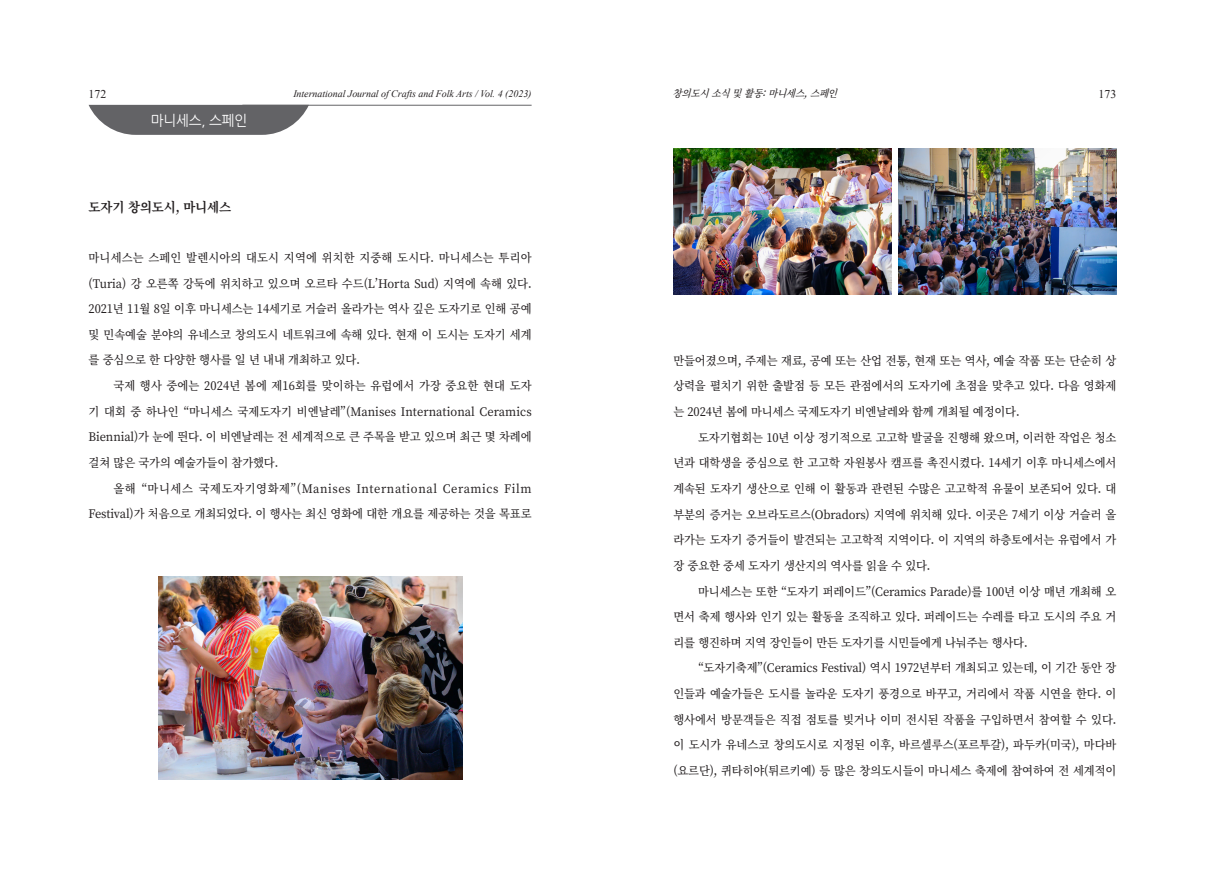
<style>
.page{position:relative;width:1205px;height:886px;background:#fff}
.page>*{position:absolute;margin:0;border:0;box-sizing:border-box;transform-origin:0 0}
.t1{font:14.38px "Nanum Gothic";letter-spacing:-.01em;color:#fff;scale:.95 1}
.t2{font:700 13.12px "Noto Serif KR";letter-spacing:-.01em;color:#231f20;scale:.95 1}
.t3{font:500 11.88px/25.6px "Noto Serif KR";letter-spacing:-.01em;color:#231f20;text-align:justify;scale:.95 1}
.t4{font:500 11.88px/25.6px "Noto Serif KR";letter-spacing:.05em;color:#231f20;text-align:right;scale:.95 1}
.t5{font:11.88px "Times New Roman";color:#231f20}
.t6{font:italic 10px "Times New Roman";letter-spacing:-.005em;color:#231f20}
.t7{font:italic 500 10px "Noto Serif KR";color:#231f20;scale:.95 1}
</style>
<div class="page">
<hr style="left:242px;top:105px;width:289px;height:1px;background:#636366">
<svg style="left:89px;top:105px;width:220px;height:30px;background:#767679"></svg>
<img style="left:158px;top:577px;width:304px;height:203px">
<img style="left:673px;top:149px;width:218px;height:145px">
<img style="left:898px;top:149px;width:218px;height:145px">
<p class="t7" style="left:672px;top:88px;width:183px">창의도시소식및활동:마니세스,스페인</p>
<p class="t5" style="left:89px;top:86px;width:19px">172</p>
<p class="t6" style="left:293px;top:87px;width:240px">International Journal of Crafts and Folk Arts / Vol. 4 (2023)</p>
<p class="t5" style="left:1098px;top:86px;width:19px">173</p>
<p class="t1" style="left:151px;top:113px;width:103px">마니세스, 스페인</p>
<p class="t2" style="left:89px;top:200px;width:152px">도자기 창의도시, 마니세스</p>
<p class="t3" style="left:89px;top:245px;width:468px">마니세스는 스페인 발렌시아의 대도시 지역에 위치한 지중해 도시다. 마니세스는 투리아 (Turia) 강 오른쪽 강둑에 위치하고 있으며 오르타 수드(L’Horta Sud) 지역에 속해 있다.<br>2021년 11월 8일 이후 마니세스는 14세기로 거슬러 올라가는 역사 깊은 도자기로 인해 공예 및 민속예술 분야의 유네스코 창의도시 네트워크에 속해 있다. 현재 이 도시는 도자기 세계 를 중심으로 한 다양한 행사를 일 년 내내 개최하고 있다.</p>
<p class="t3" style="left:89px;top:373px;width:468px;text-indent:25px">국제 행사 중에는 2024년 봄에 제16회를 맞이하는 유럽에서 가장 중요한 현대 도자 기 대회 중 하나인 “마니세스 국제도자기 비엔날레”(Manises International Ceramics Biennial)가 눈에 띈다. 이 비엔날레는 전 세계적으로 큰 주목을 받고 있으며 최근 몇 차례에 걸쳐 많은 국가의 예술가들이 참가했다.</p>
<p class="t4" style="left:89px;top:476px;width:468px">올해 “마니세스 국제도자기영화제”(Manises International Ceramics Film<br>Festival)가 처음으로 개최되었다. 이 행사는 최신 영화에 대한 개요를 제공하는 것을 목표로</p>
<p class="t3" style="left:673px;top:348px;width:468px">만들어졌으며, 주제는 재료, 공예 또는 산업 전통, 현재 또는 역사, 예술 작품 또는 단순히 상 상력을 펼치기 위한 출발점 등 모든 관점에서의 도자기에 초점을 맞추고 있다. 다음 영화제 는 2024년 봄에 마니세스 국제도자기 비엔날레와 함께 개최될 예정이다.</p>
<p class="t3" style="left:673px;top:425px;width:468px;text-indent:25px">도자기협회는 10년 이상 정기적으로 고고학 발굴을 진행해 왔으며, 이러한 작업은 청소 년과 대학생을 중심으로 한 고고학 자원봉사 캠프를 촉진시켰다. 14세기 이후 마니세스에서 계속된 도자기 생산으로 인해 이 활동과 관련된 수많은 고고학적 유물이 보존되어 있다. 대 부분의 증거는 오브라도르스(Obradors) 지역에 위치해 있다. 이곳은 7세기 이상 거슬러 올 라가는 도자기 증거들이 발견되는 고고학적 지역이다. 이 지역의 하층토에서는 유럽에서 가 장 중요한 중세 도자기 생산지의 역사를 읽을 수 있다.</p>
<p class="t3" style="left:673px;top:578px;width:468px;text-indent:25px">마니세스는 또한 “도자기 퍼레이드”(Ceramics Parade)를 100년 이상 매년 개최해 오 면서 축제 행사와 인기 있는 활동을 조직하고 있다. 퍼레이드는 수레를 타고 도시의 주요 거 리를 행진하며 지역 장인들이 만든 도자기를 시민들에게 나눠주는 행사다.</p>
<p class="t3" style="left:673px;top:655px;width:468px;text-indent:25px">“도자기축제”(Ceramics Festival) 역시 1972년부터 개최되고 있는데, 이 기간 동안 장 인들과 예술가들은 도시를 놀라운 도자기 풍경으로 바꾸고, 거리에서 작품 시연을 한다. 이 행사에서 방문객들은 직접 점토를 빚거나 이미 전시된 작품을 구입하면서 참여할 수 있다. 이 도시가 유네스코 창의도시로 지정된 이후, 바르셀루스(포르투갈), 파두카(미국), 마다바 (요르단), 퀴타히야(튀르키예) 등 많은 창의도시들이 마니세스 축제에 참여하여 전 세계적이</p>
</div>
